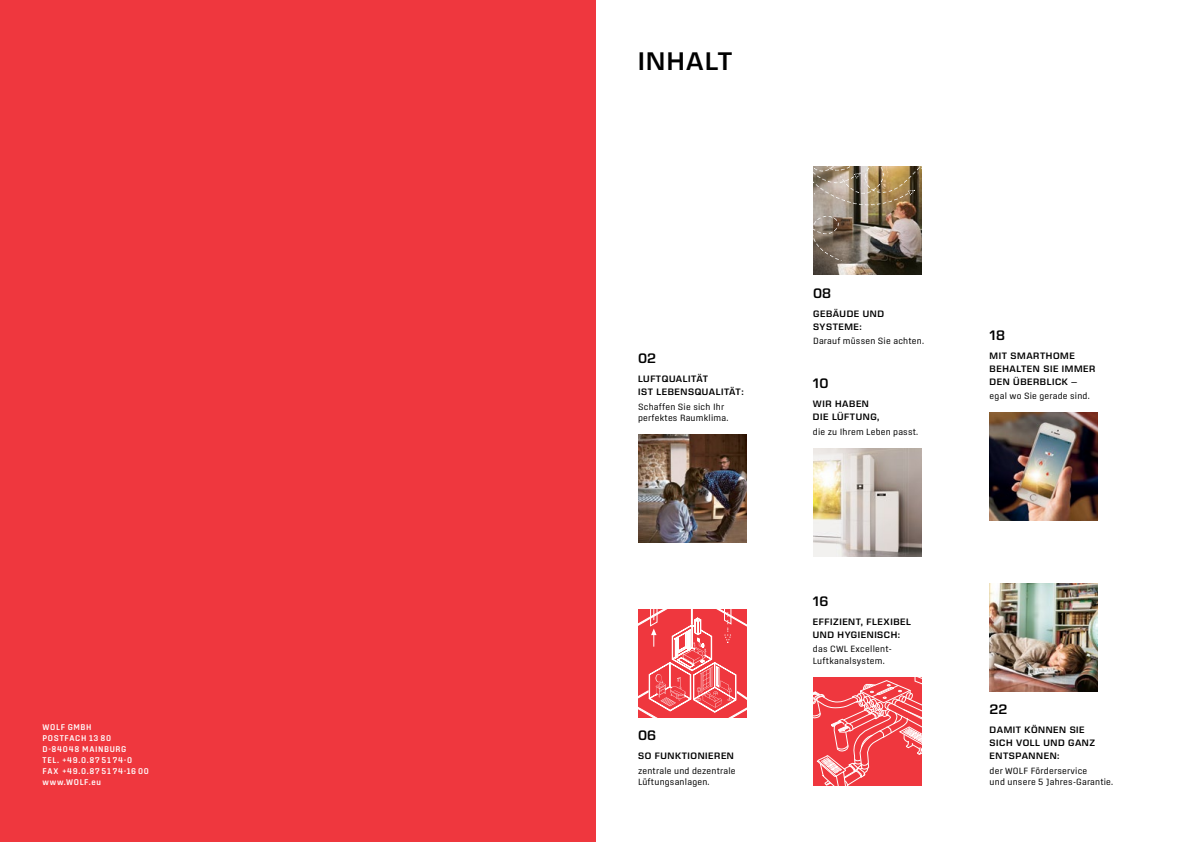
<style>
.page{position:relative;width:1191px;height:842px;background:#fff}
.page>*{position:absolute;margin:0;border:0;box-sizing:border-box;transform-origin:0 0}
.t1{font:600 26px "Eurostile Next LT Pro";letter-spacing:.06em;color:#000}
.t2{font:600 14px "Eurostile Next LT Pro";color:#000}
.t3{font:600 9.5px/13px "Eurostile Next LT Pro";letter-spacing:.06em;color:#000}
.t4{font:9.2px/11.5px "Center";letter-spacing:.02em;color:#000}
.t5{font:500 8.5px/11px "Center";letter-spacing:.075em;color:#fff}
</style>
<div class="page">
<div style="left:0;top:0;width:595px;height:842px;background:#ef373e"></div>
<img style="left:989px;top:583px;width:108px;height:108px">
<svg style="left:813px;top:677px;width:108px;height:108px;background:#f1585e"></svg>
<img style="left:813px;top:448px;width:108px;height:108px">
<img style="left:638px;top:435px;width:108px;height:108px">
<img style="left:813px;top:260px;width:108px;height:15px">
<img style="left:813px;top:167px;width:108px;height:93px">
<img style="left:989px;top:413px;width:108px;height:108px">
<svg style="left:638px;top:609px;width:108px;height:108px;background:#f15a60"></svg>
<p class="t5" style="left:43px;top:722px;width:108px">WOLF GMBH<br>POSTFACH 13 80<br>D-84048 MAINBURG<br>TEL. +49.0.87 51 74-0<br>FAX +49.0.87 51 74-16 00 www.WOLF.eu</p>
<h1 class="t1" style="left:638px;top:46px;width:96px">INHALT</h1>
<h2 class="t2" style="left:638px;top:351px;width:19px">02</h2>
<p class="t3" style="left:638px;top:373px;width:107px">LUFTQUALITÄT<br>IST LEBENSQUALITÄT:</p>
<p class="t4" style="left:638px;top:401px;width:92px">Schaffen Sie sich Ihr perfektes Raumklima.</p>
<h2 class="t2" style="left:638px;top:728px;width:20px">06</h2>
<p class="t3" style="left:638px;top:750px;width:97px">SO FUNKTIONIEREN</p>
<p class="t4" style="left:638px;top:765px;width:99px">zentrale und dezentrale<br>Lüftungsanlagen.</p>
<h2 class="t2" style="left:813px;top:285px;width:20px">08</h2>
<p class="t3" style="left:813px;top:307px;width:72px">GEBÄUDE UND<br>SYSTEME:</p>
<p class="t4" style="left:813px;top:335px;width:112px">Darauf müssen Sie achten.</p>
<h2 class="t2" style="left:813px;top:376px;width:17px">10</h2>
<p class="t3" style="left:813px;top:398px;width:68px">WIR HABEN<br>DIE LÜFTUNG,</p>
<p class="t4" style="left:813px;top:426px;width:107px">die zu Ihrem Leben passt.</p>
<h2 class="t2" style="left:813px;top:593px;width:17px">16</h2>
<p class="t3" style="left:813px;top:615px;width:100px">EFFIZIENT, FLEXIBEL<br>UND HYGIENISCH:</p>
<p class="t4" style="left:813px;top:643px;width:80px">das CWL Excellent-<br>Luftkanalsystem.</p>
<h2 class="t2" style="left:989px;top:327px;width:17px">18</h2>
<p class="t3" style="left:989px;top:349px;width:107px">MIT SMARTHOME<br>BEHALTEN SIE IMMER<br>DEN ÜBERBLICK –</p>
<p class="t4" style="left:989px;top:390px;width:102px">egal wo Sie gerade sind.</p>
<h2 class="t2" style="left:989px;top:702px;width:19px">22</h2>
<p class="t3" style="left:989px;top:724px;width:107px">DAMIT KÖNNEN SIE<br>SICH VOLL UND GANZ<br>ENTSPANNEN:</p>
<p class="t4" style="left:989px;top:765px;width:125px">der WOLF Förderservice<br>und unsere 5 Jahres-Garantie.</p>
</div>
